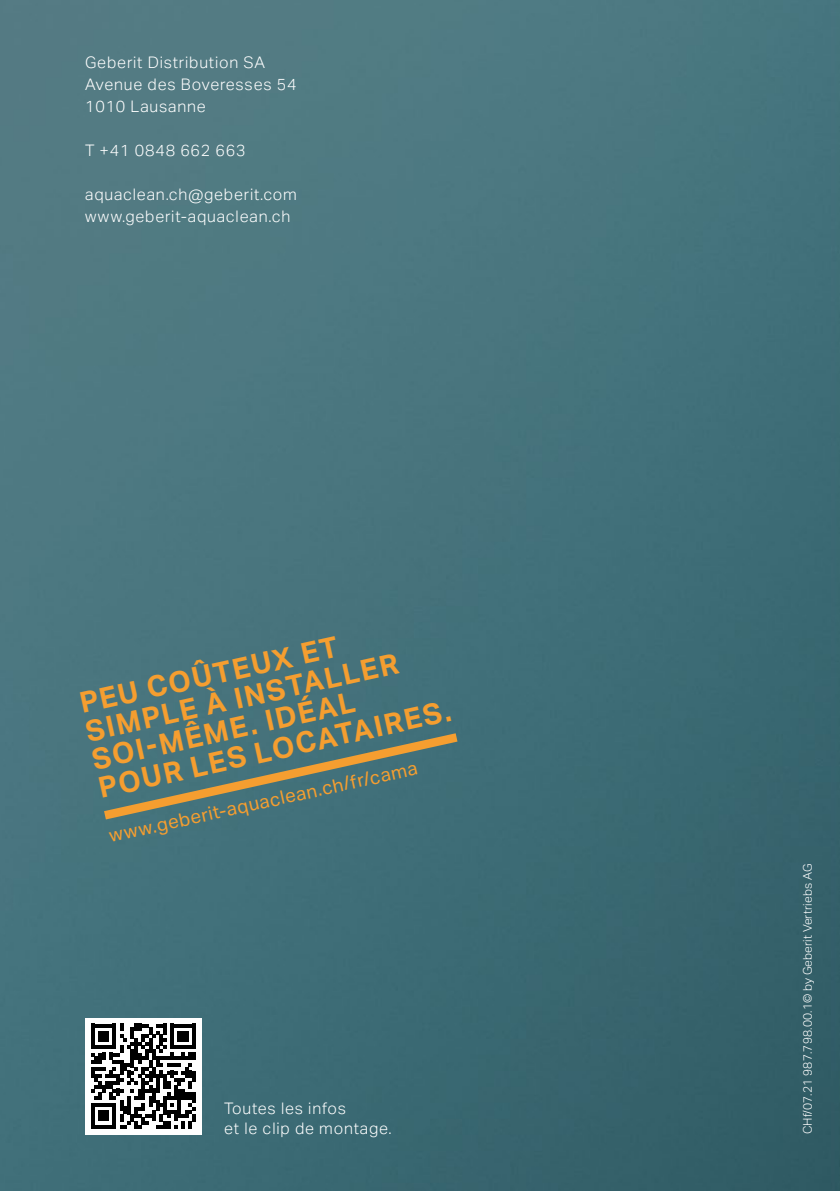
<style>
.page{position:relative;width:840px;height:1191px;background:#fff}
.page>*{position:absolute;margin:0;border:0;box-sizing:border-box;transform-origin:0 0}
.t1{font:700 29px/29px "Aktiv Grotesk Geberit";color:#f59e30}
.t2{font:18.8px "Aktiv Grotesk Geberit";color:#f59e30}
.t3{font:300 16px/22px "Aktiv Grotesk Geberit";letter-spacing:.05em;color:#fff}
.t4{font:300 12px "Aktiv Grotesk Geberit";letter-spacing:.01em;color:#fff}
</style>
<div class="page">
<img style="left:0;top:0;width:839px;height:1191px">
<svg style="left:95px;top:727px;width:371px;height:98px;background:#517574"></svg>
<div style="left:85px;top:1018px;width:116px;height:116px;background:#fff"></div>
<svg style="left:91px;top:1023px;width:104px;height:105px"></svg>
<p class="t3" style="left:85px;top:51px;width:213px">Geberit Distribution SA<br>Avenue des Boveresses 54<br>1010 Lausanne</p>
<p class="t3" style="left:85px;top:139px;width:162px">T +41 0848 662 663</p>
<p class="t3" style="left:85px;top:183px;width:213px">aquaclean.ch@geberit.com www.geberit-aquaclean.ch</p>
<h1 class="t1" style="left:76px;top:690px;width:361px;rotate:-13deg">PEU COÛTEUX ET<br>SIMPLE À INSTALLER<br>SOI-MÊME. IDÉAL<br>POUR LES LOCATAIRES.</h1>
<p class="t2" style="left:107px;top:823px;width:316px;rotate:-12deg">www.geberit-aquaclean.ch/fr/cama</p>
<p class="t3" style="left:224px;top:1098px;width:169px;line-height:20px">Toutes les infos<br>et le clip de montage.</p>
<p class="t4" style="left:800px;top:1134px;width:272px;rotate:-90deg">CHf/07.21 987.798.00.1© by Geberit Vertriebs AG</p>
</div>
